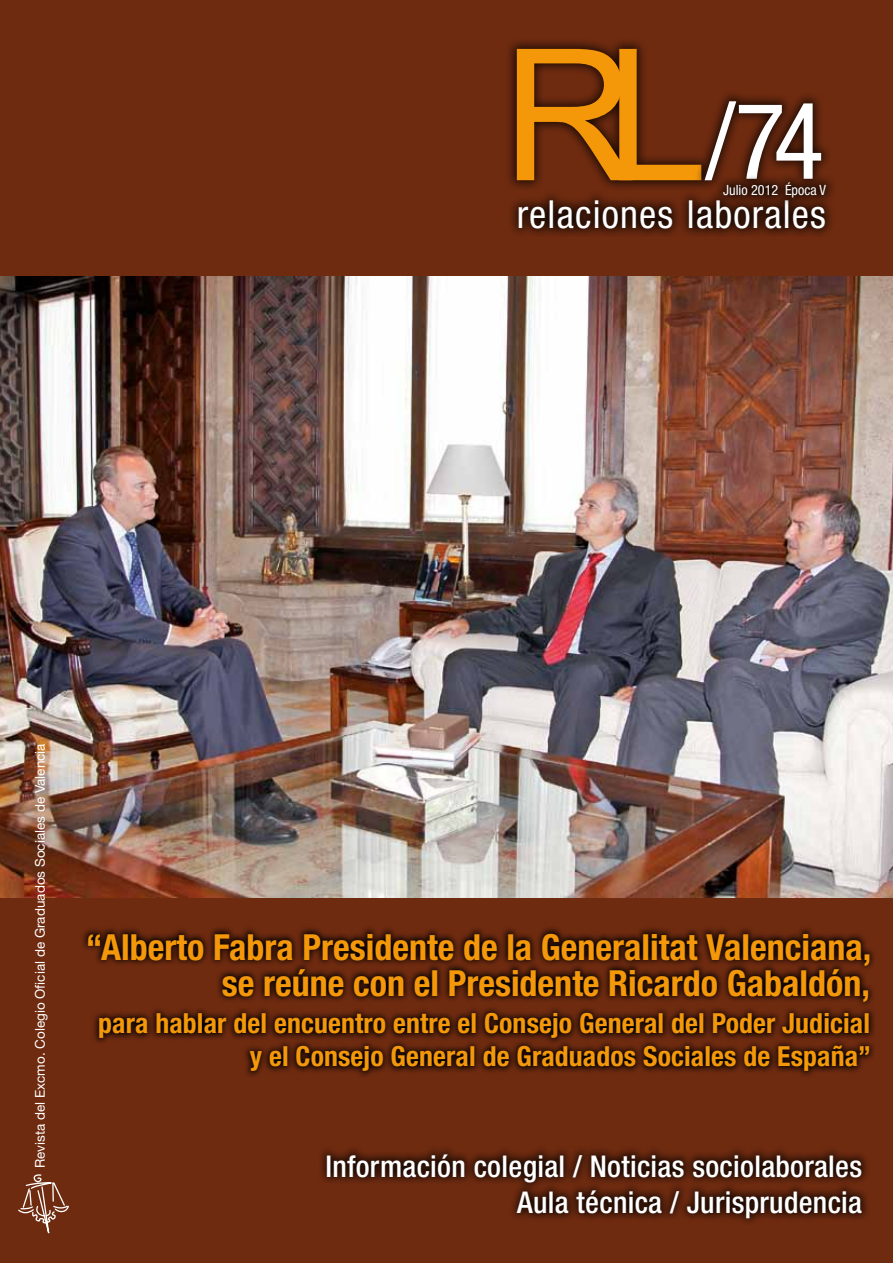
<style>
.page{position:relative;width:893px;height:1263px;background:#6f2b10}
.page>*{position:absolute;margin:0;border:0;box-sizing:border-box;transform-origin:0 0}
.t1{font:condensed 106.35px "Helvetica Neue LT Std";color:#fff}
.t2{font:condensed 38.7px "Helvetica Neue LT Std";letter-spacing:.03em;color:#fff}
.t3{font:700 condensed 36px/36px "Helvetica Neue LT Std";color:#f4980a;text-align:right}
.t4{font:500 condensed 30px/36px "Helvetica Neue LT Std";letter-spacing:.01em;color:#fff;text-align:right}
.t5{font:700 condensed 27.75px/33.3px "Helvetica Neue LT Std";letter-spacing:.005em;color:#f4980a;text-align:right}
.t6{font:condensed 14.1px "Helvetica Neue LT Std";color:#fff}
.t7{font:13.5px "Helvetica Neue LT Std";color:#fff}
</style>
<div class="page">
<img style="left:0;top:276px;width:893px;height:621px">
<div style="left:503px;top:36px;width:209px;height:155px;background:#000;opacity:.75"></div>
<svg style="left:517px;top:49px;width:184px;height:131px"></svg>
<div style="left:692px;top:88px;width:139px;height:102px;background:#000;opacity:.75"></div>
<div style="left:506px;top:187px;width:329px;height:50px;background:#000;opacity:.75"></div>
<div style="left:710px;top:169px;width:126px;height:38px;background:#000;opacity:.75"></div>
<div style="left:316px;top:1143px;width:555px;height:83px;background:#000;opacity:.75"></div>
<svg style="left:18px;top:1174px;width:51px;height:60px"></svg>
<svg style="left:83px;top:927px;width:791px;height:149px"></svg>
<h1 class="t1" style="left:706px;top:80px;width:120px">/74</h1>
<h2 class="t2" style="left:517px;top:192px;width:311px">relaciones laborales</h2>
<p class="t6" style="left:723px;top:182px;width:104px">Julio 2012 Época V</p>
<p class="t7" style="left:32px;top:1168px;width:426px;rotate:-90deg">Revista del Excmo. Colegio Oficial de Graduados Sociales de Valencia</p>
<p class="t3" style="left:86px;top:928px;width:787px">“Alberto Fabra Presidente de la Generalitat Valenciana, se reúne con el Presidente Ricardo Gabaldón,</p>
<p class="t5" style="left:98px;top:1006px;width:774px">para hablar del encuentro entre el Consejo General del Poder Judicial y el Consejo General de Graduados Sociales de España”</p>
<p class="t4" style="left:325px;top:1148px;width:538px">Información colegial / Noticias sociolaborales<br>Aula técnica / Jurisprudencia</p>
</div>
